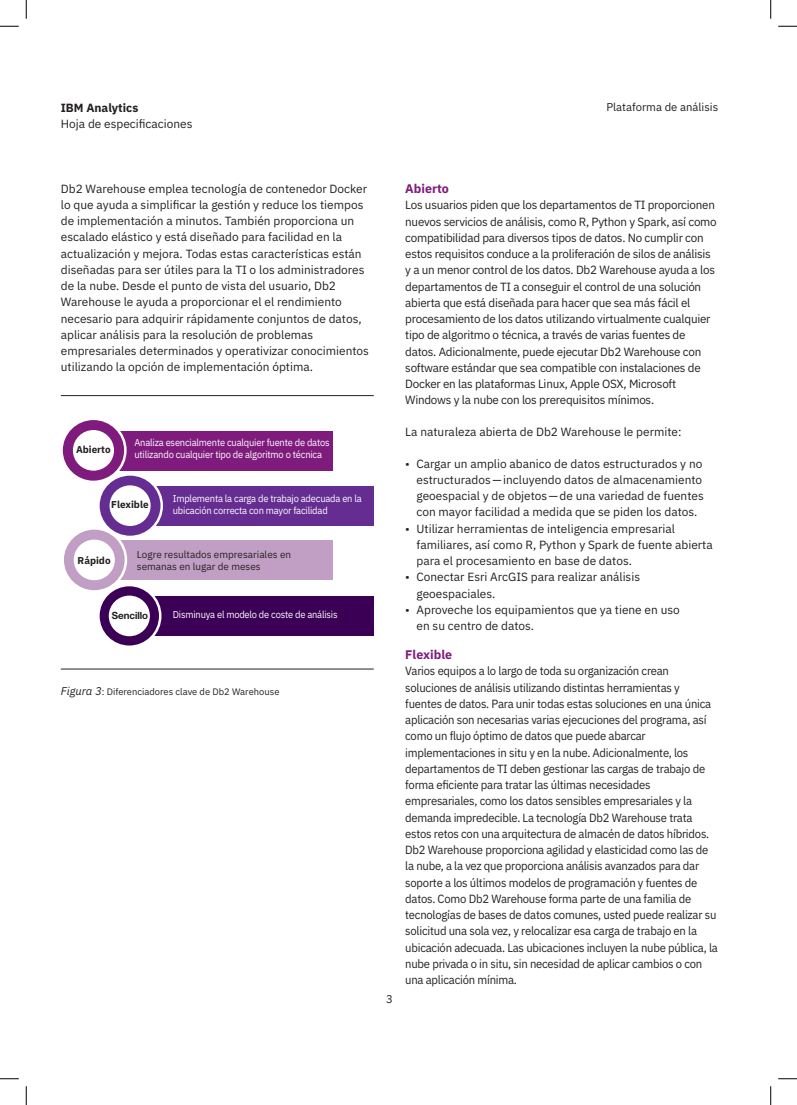
<style>
.page{position:relative;width:797px;height:1105px;background:#fff}
.page>*{position:absolute;margin:0;border:0;box-sizing:border-box;transform-origin:0 0}
.t1{font:700 12.5px "IBM Plex Sans";color:#7f1b7d}
.t2{font:11.88px/16.2px "IBM Plex Sans";color:#231f20}
.t3{font:11.88px/16.2px "IBM Plex Sans";letter-spacing:-.02em;color:#231f20;scale:.95 1}
.t4{font:11.88px/16.2px "IBM Plex Sans";letter-spacing:-.02em;color:#231f20}
.t5{font:700 11.88px "IBM Plex Sans";color:#231f20}
.t6{font:11.25px "IBM Plex Sans";color:#231f20}
.t7{font:10px/12px "IBM Plex Sans";letter-spacing:-.02em;color:#fff;scale:.94 1}
.t8{font:10px/12px "IBM Plex Sans";color:#231f20}
.t9{font:700 10px "IBM Plex Sans";color:#231f20}
.t10{font:10px "Helv Neue Boldfor IBM";color:#231f20}
.t11{font:9.38px "IBM Plex Sans";color:#231f20}
.s1{font-style:italic;font-size:11.25px}
</style>
<div class="page">
<hr style="left:61px;top:395px;width:313px;height:1px;background:#231f20">
<div style="left:141px;top:486px;width:233px;height:39px;background:#652d91"></div>
<div style="left:101px;top:540px;width:232px;height:40px;background:#c19fc4"></div>
<div style="left:141px;top:596px;width:233px;height:40px;background:#3b0056"></div>
<svg style="left:98px;top:474px;width:64px;height:63px;fill:#652d91"></svg>
<div style="left:97px;top:473px;width:66px;height:65px;border:2px solid #fff;border-radius:50%"></div>
<svg style="left:63px;top:528px;width:63px;height:63px;fill:#c19fc4"></svg>
<div style="left:61px;top:527px;width:66px;height:66px;border:2px solid #fff;border-radius:50%"></div>
<svg style="left:98px;top:585px;width:62px;height:62px;fill:#3b0056"></svg>
<div style="left:97px;top:584px;width:64px;height:64px;border:2px solid #fff;border-radius:50%"></div>
<div style="left:109px;top:485px;width:42px;height:41px;background:#fff;border-radius:50%"></div>
<div style="left:74px;top:540px;width:41px;height:40px;background:#fff;border-radius:50%"></div>
<div style="left:109px;top:596px;width:41px;height:40px;background:#fff;border-radius:50%"></div>
<div style="left:101px;top:431px;width:232px;height:40px;background:#7f1b7d"></div>
<svg style="left:62px;top:419px;width:63px;height:63px;fill:#7f1b7d"></svg>
<div style="left:60px;top:418px;width:67px;height:65px;border:2px solid #fff;border-radius:50%"></div>
<div style="left:73px;top:430px;width:41px;height:41px;background:#fff;border-radius:50%"></div>
<hr style="left:61px;top:669px;width:313px;height:1px;background:#231f20">
<svg style="left:0;top:25px;width:19px;height:2px"></svg>
<svg style="left:778px;top:25px;width:19px;height:2px"></svg>
<svg style="left:0;top:1078px;width:19px;height:1px"></svg>
<svg style="left:778px;top:1078px;width:19px;height:1px"></svg>
<svg style="left:25px;top:0;width:2px;height:19px"></svg>
<svg style="left:25px;top:1086px;width:2px;height:19px"></svg>
<svg style="left:770px;top:0;width:1px;height:19px"></svg>
<svg style="left:770px;top:1086px;width:1px;height:19px"></svg>
<p class="t5" style="left:61px;top:98px;width:79px">IBM Analytics</p>
<p class="t6" style="left:606px;top:99px;width:113px">Plataforma de análisis</p>
<p class="t2" style="left:61px;top:114px;width:133px">Hoja de especificaciones</p>
<p class="t2" style="left:61px;top:179px;width:310px">Db2 Warehouse emplea tecnología de contenedor Docker lo que ayuda a simplificar la gestión y reduce los tiempos de implementación a minutos. También proporciona un escalado elástico y está diseñado para facilidad en la actualización y mejora. Todas estas características están diseñadas para ser útiles para la TI o los administradores de la nube. Desde el punto de vista del usuario, Db2<br>Warehouse le ayuda a proporcionar el el rendimiento necesario para adquirir rápidamente conjuntos de datos, aplicar análisis para la resolución de problemas empresariales determinados y operativizar conocimientos utilizando la opción de implementación óptima.</p>
<p class="t1" style="left:405px;top:179px;width:45px">Abierto</p>
<p class="t4" style="left:405px;top:196px;width:313px">Los usuarios piden que los departamentos de TI proporcionen nuevos servicios de análisis, como R, Python y Spark, así como compatibilidad para diversos tipos de datos. No cumplir con estos requisitos conduce a la proliferación de silos de análisis y a un menor control de los datos. Db2 Warehouse ayuda a los departamentos de TI a conseguir el control de una solución abierta que está diseñada para hacer que sea más fácil el procesamiento de los datos utilizando virtualmente cualquier tipo de algoritmo o técnica, a través de varias fuentes de datos. Adicionalmente, puede ejecutar Db2 Warehouse con software estándar que sea compatible con instalaciones de Docker en las plataformas Linux, Apple OSX, Microsoft Windows y la nube con los prerequisitos mínimos.</p>
<p class="t2" style="left:405px;top:423px;width:278px">La naturaleza abierta de Db2 Warehouse le permite:</p>
<p class="t2" style="left:416px;top:454px;width:289px;text-indent:-11px">• Cargar un amplio abanico de datos estructurados y no estructurados—incluyendo datos de almacenamiento geoespacial y de objetos—de una variedad de fuentes con mayor facilidad a medida que se piden los datos.</p>
<p class="t2" style="left:416px;top:519px;width:298px;text-indent:-11px">• Utilizar herramientas de inteligencia empresarial familiares, así como R, Python y Spark de fuente abierta para el procesamiento en base de datos.</p>
<p class="t2" style="left:416px;top:568px;width:225px;text-indent:-11px">• Conectar Esri ArcGIS para realizar análisis geoespaciales.</p>
<p class="t2" style="left:416px;top:600px;width:265px;text-indent:-11px">• Aproveche los equipamientos que ya tiene en uso en su centro de datos.</p>
<p class="t1" style="left:405px;top:645px;width:48px">Flexible</p>
<p class="t3" style="left:405px;top:662px;width:330px">Varios equipos a lo largo de toda su organización crean soluciones de análisis utilizando distintas herramientas y fuentes de datos. Para unir todas estas soluciones en una única aplicación son necesarias varias ejecuciones del programa, así como un flujo óptimo de datos que puede abarcar implementaciones in situ y en la nube. Adicionalmente, los departamentos de TI deben gestionar las cargas de trabajo de forma eficiente para tratar las últimas necesidades empresariales, como los datos sensibles empresariales y la demanda impredecible. La tecnología Db2 Warehouse trata estos retos con una arquitectura de almacén de datos híbridos.<br>Db2 Warehouse proporciona agilidad y elasticidad como las de la nube, a la vez que proporciona análisis avanzados para dar soporte a los últimos modelos de programación y fuentes de datos. Como Db2 Warehouse forma parte de una familia de tecnologías de bases de datos comunes, usted puede realizar su solicitud una sola vez, y relocalizar esa carga de trabajo en la ubicación adecuada. Las ubicaciones incluyen la nube pública, la nube privada o in situ, sin necesidad de aplicar cambios o con una aplicación mínima.</p>
<p class="t7" style="left:134px;top:436px;width:209px">Analiza esencialmente cualquier fuente de datos utilizando cualquier tipo de algoritmo o técnica</p>
<p class="t7" style="left:173px;top:492px;width:202px">Implementa la carga de trabajo adecuada en la ubicación correcta con mayor facilidad</p>
<p class="t8" style="left:137px;top:547px;width:156px">Logre resultados empresariales en semanas en lugar de meses</p>
<p class="t9" style="left:76px;top:441px;width:36px">Abierto</p>
<p class="t9" style="left:111px;top:497px;width:39px">Flexible</p>
<p class="t9" style="left:78px;top:552px;width:34px">Rápido</p>
<p class="t10" style="left:112px;top:609px;width:38px">Sencillo</p>
<p class="t7" style="left:173px;top:608px;width:177px">Disminuya el modelo de coste de análisis</p>
<p class="t11" style="left:61px;top:684px;width:220px"><span class="s1">Figura 3</span>: Diferenciadores clave de Db2 Warehouse</p>
<p class="t6" style="left:386px;top:990px;width:8px">3</p>
</div>
